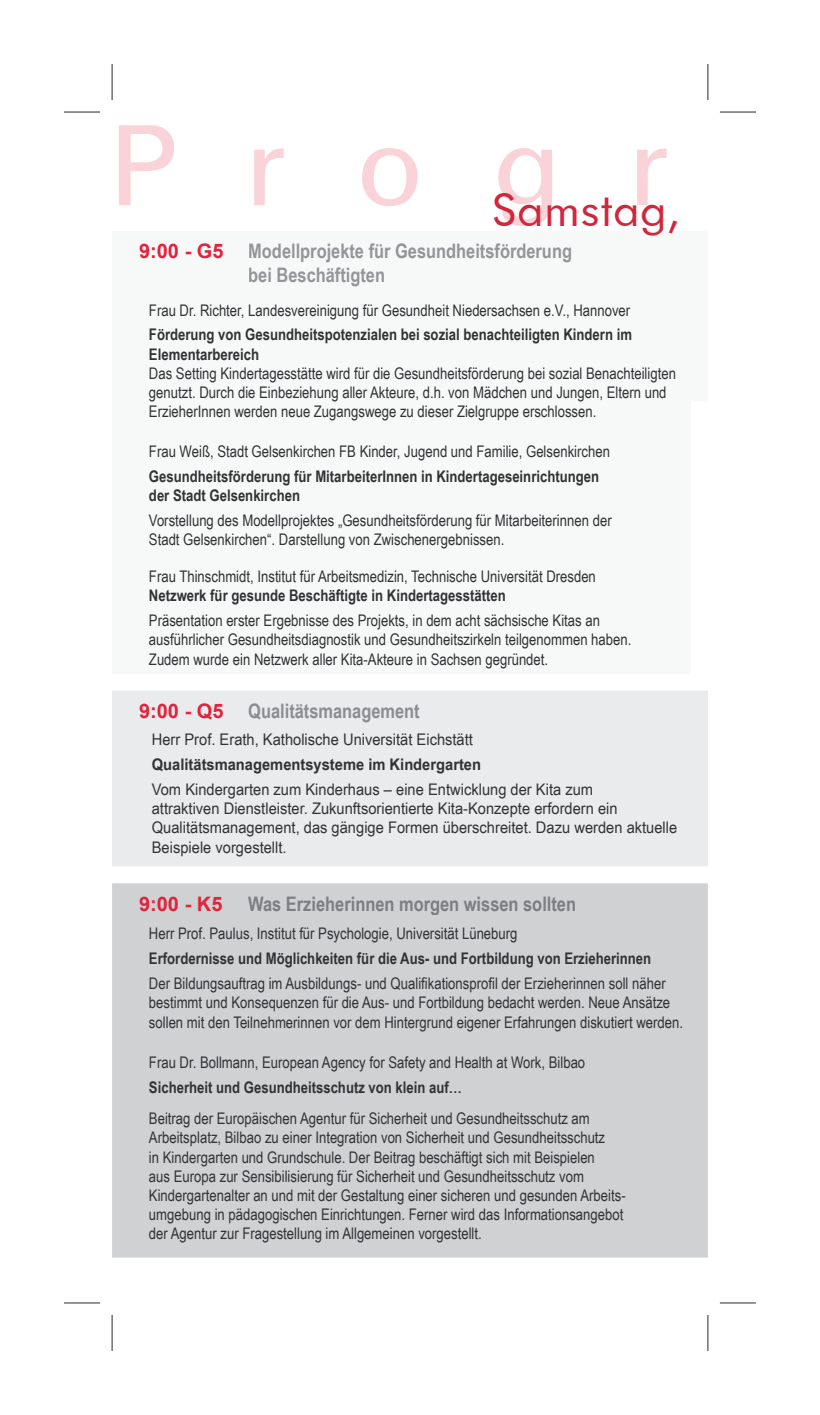
<style>
.page{position:relative;width:820px;height:1415px;background:#fff}
.page>*{position:absolute;margin:0;border:0;box-sizing:border-box;transform-origin:0 0}
.t1{font:120px "Universal";color:#f9d3d8}
.t2{font:44px "Future Face";color:#d1273c}
.t3{font:700 20px/24px "Arial Narrow";color:#959599}
.t4{font:700 20px "Arial Narrow";color:#7e7e82}
.t5{font:700 20px "Arial";color:#e0243c}
.t6{font:700 20px "Arial Narrow";color:#8d8d91}
.t7{font:16px/19.2px "Arial Narrow";color:#323235}
.t8{font:700 16px/19.2px "Arial Narrow";color:#323235}
.t9{font:16px/19.2px "Arial Narrow";color:#323235;scale:1.12 1}
.t10{font:700 16px "Arial Narrow";color:#323235;scale:1.12 1}
</style>
<div class="page">
<div style="left:112px;top:690px;width:595px;height:176px;background:#eaebec"></div>
<div style="left:112px;top:401px;width:578px;height:272px;background:#f7f8f8"></div>
<div style="left:112px;top:883px;width:595px;height:374px;background:#cfd1d3"></div>
<div style="left:249px;top:703px;width:170px;height:19px;background:#eaebec"></div>
<div style="left:248px;top:896px;width:326px;height:19px;background:#cfd1d3"></div>
<div style="left:249px;top:244px;width:323px;height:19px;background:#f7f8f8"></div>
<div style="left:249px;top:268px;width:135px;height:19px;background:#f7f8f8"></div>
<hr style="left:112px;top:64px;width:1px;height:36px;background:#2a2828">
<hr style="left:64px;top:112px;width:36px;height:1px;background:#2a2828">
<hr style="left:707px;top:64px;width:1px;height:36px;background:#2a2828">
<hr style="left:719px;top:112px;width:36px;height:1px;background:#2a2828">
<hr style="left:112px;top:1315px;width:1px;height:36px;background:#2a2828">
<hr style="left:64px;top:1302px;width:36px;height:1px;background:#2a2828">
<hr style="left:707px;top:1315px;width:1px;height:36px;background:#2a2828">
<hr style="left:719px;top:1302px;width:36px;height:1px;background:#2a2828">
<h1 class="t1" style="left:112px;top:101px;width:557px">P r o g r</h1>
<h2 class="t2" style="left:492px;top:182px;width:188px">Samstag,</h2>
<p class="t3" style="left:248px;top:238px;width:325px">Modellprojekte für Gesundheitsförderung bei Beschäftigten</p>
<p class="t5" style="left:139px;top:238px;width:86px">9:00 - G5</p>
<p class="t7" style="left:149px;top:300px;width:482px">Frau Dr. Richter, Landesvereinigung für Gesundheit Niedersachsen e.V., Hannover</p>
<p class="t8" style="left:149px;top:324px;width:484px">Förderung von Gesundheitspotenzialen bei sozial benachteiligten Kindern im<br>Elementarbereich</p>
<p class="t7" style="left:149px;top:363px;width:528px">Das Setting Kindertagesstätte wird für die Gesundheitsförderung bei sozial Benachteiligten genutzt. Durch die Einbeziehung aller Akteure, d.h. von Mädchen und Jungen, Eltern und<br>ErzieherInnen werden neue Zugangswege zu dieser Zielgruppe erschlossen.</p>
<p class="t7" style="left:149px;top:441px;width:462px">Frau Weiß, Stadt Gelsenkirchen FB Kinder, Jugend und Familie, Gelsenkirchen</p>
<p class="t8" style="left:149px;top:466px;width:451px">Gesundheitsförderung für MitarbeiterInnen in Kindertageseinrichtungen der Stadt Gelsenkirchen</p>
<p class="t7" style="left:149px;top:510px;width:464px">Vorstellung des Modellprojektes „Gesundheitsförderung für Mitarbeiterinnen der<br>Stadt Gelsenkirchen“. Darstellung von Zwischenergebnissen.</p>
<p class="t7" style="left:149px;top:566px;width:448px">Frau Thinschmidt, Institut für Arbeitsmedizin, Technische Universität Dresden</p>
<p class="t8" style="left:149px;top:585px;width:358px">Netzwerk für gesunde Beschäftigte in Kindertagesstätten</p>
<p class="t7" style="left:149px;top:610px;width:484px">Präsentation erster Ergebnisse des Projekts, in dem acht sächsische Kitas an ausführlicher Gesundheitsdiagnostik und Gesundheitszirkeln teilgenommen haben.<br>Zudem wurde ein Netzwerk aller Kita-Akteure in Sachsen gegründet.</p>
<p class="t5" style="left:139px;top:697px;width:86px">9:00 - Q5</p>
<p class="t6" style="left:248px;top:695px;width:173px">Qualitätsmanagement</p>
<p class="t9" style="left:152px;top:729px;width:288px">Herr Prof. Erath, Katholische Universität Eichstätt</p>
<p class="t10" style="left:152px;top:752px;width:295px">Qualitätsmanagementsysteme im Kindergarten</p>
<p class="t9" style="left:152px;top:779px;width:470px">Vom Kindergarten zum Kinderhaus – eine Entwicklung der Kita zum<br>attraktiven Dienstleister. Zukunftsorientierte Kita-Konzepte erfordern ein Qualitätsmanagement, das gängige Formen überschreitet. Dazu werden aktuelle Beispiele vorgestellt.</p>
<p class="t5" style="left:139px;top:890px;width:85px">9:00 - K5</p>
<p class="t4" style="left:248px;top:888px;width:329px">Was Erzieherinnen morgen wissen sollten</p>
<p class="t7" style="left:149px;top:923px;width:370px">Herr Prof. Paulus, Institut für Psychologie, Universität Lüneburg</p>
<p class="t8" style="left:149px;top:948px;width:503px">Erfordernisse und Möglichkeiten für die Aus- und Fortbildung von Erzieherinnen</p>
<p class="t7" style="left:149px;top:973px;width:535px">Der Bildungsauftrag im Ausbildungs- und Qualifikationsprofil der Erzieherinnen soll näher bestimmt und Konsequenzen für die Aus- und Fortbildung bedacht werden. Neue Ansätze sollen mit den Teilnehmerinnen vor dem Hintergrund eigener Erfahrungen diskutiert werden.</p>
<p class="t7" style="left:149px;top:1052px;width:437px">Frau Dr. Bollmann, European Agency for Safety and Health at Work, Bilbao</p>
<p class="t8" style="left:149px;top:1077px;width:314px">Sicherheit und Gesundheitsschutz von klein auf…</p>
<p class="t7" style="left:149px;top:1108px;width:478px">Beitrag der Europäischen Agentur für Sicherheit und Gesundheitsschutz am Arbeitsplatz, Bilbao zu einer Integration von Sicherheit und Gesundheitsschutz<br>in Kindergarten und Grundschule. Der Beitrag beschäftigt sich mit Beispielen<br>aus Europa zur Sensibilisierung für Sicherheit und Gesundheitsschutz vom Kindergartenalter an und mit der Gestaltung einer sicheren und gesunden Arbeits&shy;umgebung in pädagogischen Einrichtungen. Ferner wird das Informationsangebot der Agentur zur Fragestellung im Allgemeinen vorgestellt.</p>
</div>
